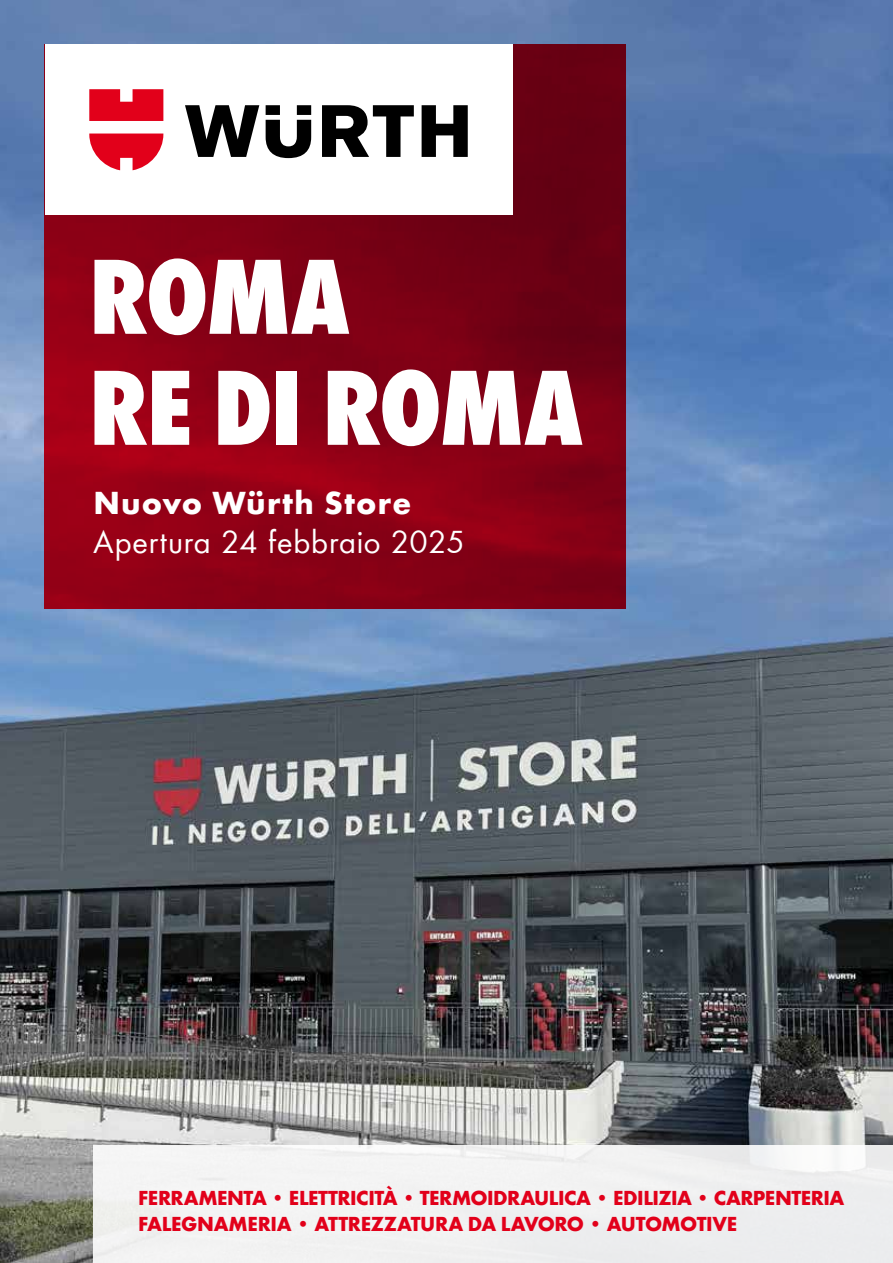
<style>
.page{position:relative;width:893px;height:1263px;background:#fff}
.page>*{position:absolute;margin:0;border:0;box-sizing:border-box;transform-origin:0 0}
.t1{font:800 condensed 111px/111px "Wuerth Global";letter-spacing:-.02em;color:#fff}
.t2{font:33px "Wuerth Global";letter-spacing:.025em;color:#fff}
.t3{font:700 33px "Wuerth Global";letter-spacing:.035em;color:#fff}
.t4{font:700 21px/25.2px "Wuerth Global";letter-spacing:-.025em;color:#e2001a}
</style>
<div class="page">
<img style="left:0;top:0;width:893px;height:1263px">
<svg style="left:45px;top:45px;width:581px;height:564px;background:#840015"></svg>
<div style="left:94px;top:1145px;width:799px;height:118px;background:#f1f2f2"></div>
<div style="left:45px;top:45px;width:467px;height:170px;background:#fff"></div>
<svg style="left:185px;top:105px;width:283px;height:53px"></svg>
<svg style="left:89px;top:89px;width:74px;height:81px"></svg>
<h1 class="t1" style="left:89px;top:240px;width:495px">ROMA<br>RE DI ROMA</h1>
<h2 class="t3" style="left:94px;top:483px;width:319px">Nuovo Würth Store</h2>
<h2 class="t2" style="left:94px;top:522px;width:373px">Apertura 24 febbraio 2025</h2>
<p class="t4" style="left:138px;top:1185px;width:708px">FERRAMENTA • ELETTRICITÀ • TERMOIDRAULICA • EDILIZIA • CARPENTERIA<br>FALEGNAMERIA • ATTREZZATURA DA LAVORO • AUTOMOTIVE</p>
</div>
